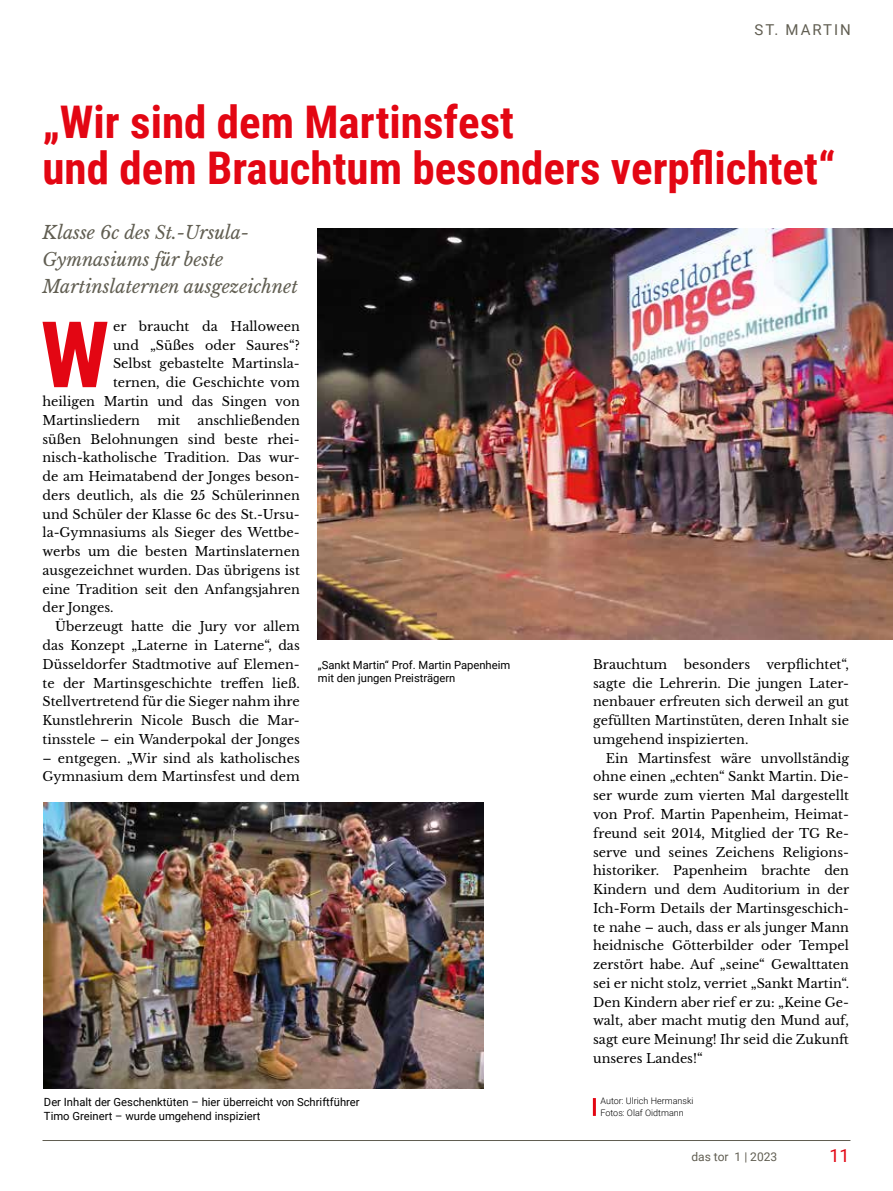
<style>
.page{position:relative;width:893px;height:1191px;background:#fff}
.page>*{position:absolute;margin:0;border:0;box-sizing:border-box;transform-origin:0 0}
.t1{font:700 91.95px "Roboto Condensed";color:#e30613}
.t2{font:700 45px/46.5px "Roboto Condensed";color:#e30613}
.t3{font:italic 18px/27px "Libre Baskerville";color:#615e52}
.t4{font:18px "Roboto";color:#e30613}
.t5{font:15px "Roboto";letter-spacing:.135em;color:#615e52}
.t6{font:12.75px/18.8px "Libre Baskerville";color:#000;text-align:justify}
.t7{font:12px "Roboto";color:#615e52}
.t8{font:11.25px/13.5px "Roboto";color:#000}
.t9{font:300 9px/12px "Roboto";color:#000}
</style>
<div class="page">
<hr style="left:593px;top:1098px;width:3px;height:18px;background:#e30613">
<hr style="left:43px;top:1140px;width:807px;height:1px;background:#615e52">
<img style="left:43px;top:802px;width:440px;height:286px">
<img style="left:318px;top:228px;width:575px;height:411px">
<p class="t5" style="left:754px;top:19px;width:98px">ST. MARTIN</p>
<h2 class="t2" style="left:43px;top:97px;width:794px">„Wir sind dem Martinsfest<br>und dem Brauchtum besonders verpflichtet“</h2>
<h3 class="t3" style="left:43px;top:219px;width:257px">Klasse 6c des St.-Ursula-<br>Gymnasiums für beste<br>Martinslaternen ausgezeichnet</h3>
<h1 class="t1" style="left:41px;top:290px;width:70px">W</h1>
<p class="t6" style="left:113px;top:317px;width:188px">er braucht da Halloween</p>
<p class="t6" style="left:113px;top:336px;width:188px">und „Süßes oder Saures“?</p>
<p class="t6" style="left:113px;top:354px;width:188px">Selbst gebastelte Martinsla-</p>
<p class="t6" style="left:113px;top:373px;width:188px">ternen, die Geschichte vom</p>
<p class="t6" style="left:43px;top:392px;width:259px">heiligen Martin und das Singen von</p>
<p class="t6" style="left:43px;top:411px;width:99px">Martinsliedern</p>
<p class="t6" style="left:157px;top:411px;width:24px">mit</p>
<p class="t6" style="left:43px;top:411px;width:259px;text-indent:155px">anschließenden süßen Belohnungen sind beste rhei&shy;nisch-katholische Tradition. Das wur&shy;de am Heimatabend der Jonges beson&shy;ders deutlich, als die 25 Schülerinnen und Schüler der Klasse 6c des St.-Ursu&shy;la-Gymnasiums als Sieger des Wettbe&shy;werbs um die besten Martinslaternen ausgezeichnet wurden. Das übrigens ist eine Tradition seit den Anfangsjahren der Jonges.</p>
<p class="t6" style="left:43px;top:617px;width:259px;text-indent:13px">Überzeugt hatte die Jury vor allem das Konzept „Laterne in Laterne“, das Düsseldorfer Stadtmotive auf Elemen&shy;te der Martinsgeschichte treffen ließ.<br>Stellvertretend für die Sieger nahm ihre Kunstlehrerin Nicole Busch die Mar&shy;tinsstele – ein Wanderpokal der Jonges</p>
<p class="t6" style="left:43px;top:749px;width:259px">– entgegen. „Wir sind als katholisches<br>Gymnasium dem Martinsfest und dem</p>
<p class="t8" style="left:318px;top:658px;width:194px">„Sankt Martin“ Prof. Martin Papenheim mit den jungen Preisträgern</p>
<p class="t8" style="left:44px;top:1095px;width:317px">Der Inhalt der Geschenktüten – hier überreicht von Schriftführer<br>Timo Greinert – wurde umgehend inspiziert</p>
<p class="t6" style="left:593px;top:655px;width:257px;text-indent:173px">verpflichtet“, sagte die Lehrerin. Die jungen Later&shy;nenbauer erfreuten sich derweil an gut gefüllten Martinstüten, deren Inhalt sie umgehend inspizierten.</p>
<p class="t6" style="left:593px;top:748px;width:258px;text-indent:13px">Ein Martinsfest wäre unvollständig ohne einen „echten“ Sankt Martin. Die&shy;ser wurde zum vierten Mal dargestellt von Prof. Martin Papenheim, Heimat&shy;freund seit 2014, Mitglied der TG Re&shy;serve und seines Zeichens Religions&shy;historiker. Papenheim brachte den Kindern und dem Auditorium in der Ich-Form Details der Martinsgeschich&shy;te nahe – auch, dass er als junger Mann heidnische Götterbilder oder Tempel zerstört habe. Auf „seine“ Gewalttaten sei er nicht stolz, verriet „Sankt Martin“.<br>Den Kindern aber rief er zu: „Keine Ge&shy;walt, aber macht mutig den Mund auf, sagt eure Meinung! Ihr seid die Zukunft unseres Landes!“</p>
<p class="t6" style="left:593px;top:655px;width:76px">Brauchtum</p>
<p class="t6" style="left:684px;top:655px;width:68px">besonders</p>
<p class="t9" style="left:600px;top:1094px;width:94px">Autor: Ulrich Hermanski<br>Fotos: Olaf Oidtmann</p>
<p class="t7" style="left:691px;top:1148px;width:87px">das tor 1 | 2023</p>
<h3 class="t4" style="left:829px;top:1142px;width:22px">11</h3>
</div>
